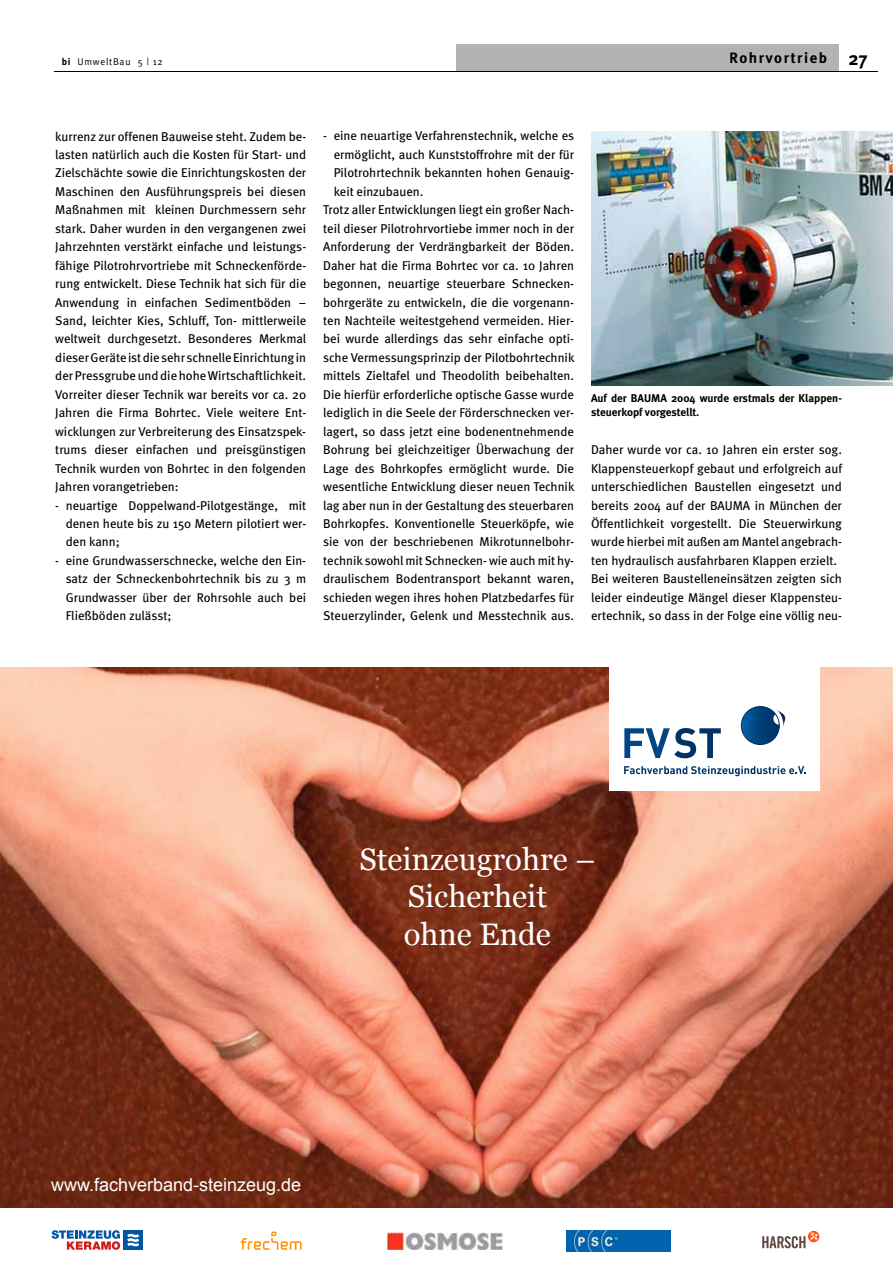
<style>
.page{position:relative;width:893px;height:1263px;background:#fff}
.page>*{position:absolute;margin:0;border:0;box-sizing:border-box;transform-origin:0 0}
.t1{font:31.05px/37.3px "Georgia";color:#fff;text-align:center}
.t2{font:18px "Arial";color:#fff}
.t3{font:700 15px "Meta Plus";letter-spacing:.1em;color:#000}
.t4{font:12.75px/18.5px "Meta";color:#000;text-align:justify}
.t5{font:700 11.25px/13.8px "Meta";color:#000}
.t6{font:9.75px "Meta Plus Normal";letter-spacing:.075em;color:#000}
.s1{font-family:"Meta";font-weight:700}
.s2{font-size:18.75px}
</style>
<div class="page">
<div style="left:457px;top:44px;width:382px;height:28px;background:#b5b2b5"></div>
<hr style="left:54px;top:72px;width:823px;height:1px;background:#000">
<img style="left:0;top:668px;width:893px;height:540px">
<div style="left:610px;top:663px;width:210px;height:128px;background:#fff"></div>
<svg style="left:740px;top:704px;width:41px;height:42px"></svg>
<div style="left:737px;top:702px;width:46px;height:46px;border:4px solid #fff;border-radius:50%"></div>
<svg style="left:772px;top:707px;width:14px;height:26px"></svg>
<div style="left:741px;top:706px;width:38px;height:39px;border:1px solid #036;border-radius:50%"></div>
<svg style="left:624px;top:728px;width:97px;height:30px"></svg>
<svg style="left:624px;top:766px;width:182px;height:10px"></svg>
<svg style="left:52px;top:1230px;width:68px;height:20px"></svg>
<div style="left:124px;top:1230px;width:19px;height:20px;background:#0056a5"></div>
<svg style="left:127px;top:1233px;width:12px;height:14px"></svg>
<svg style="left:241px;top:1231px;width:61px;height:19px"></svg>
<svg style="left:762px;top:1231px;width:58px;height:18px"></svg>
<svg style="left:762px;top:1232px;width:56px;height:16px"></svg>
<img style="left:388px;top:1233px;width:114px;height:16px">
<img style="left:567px;top:1231px;width:104px;height:20px">
<img style="left:591px;top:132px;width:302px;height:253px">
<p class="t6" style="left:62px;top:58px;width:102px"><span class="s1">bi</span> UmweltBau 5 | 12</p>
<p class="t3" style="left:729px;top:52px;width:140px">Rohrvortrieb <span class="s2">27</span></p>
<p class="t4" style="left:55px;top:128px;width:253px">kurrenz zur offenen Bauweise steht. Zudem be&shy;lasten natürlich auch die Kosten für Start- und Zielschächte sowie die Einrichtungskosten der Maschinen den Ausführungspreis bei diesen Maßnahmen mit kleinen Durchmessern sehr stark. Daher wurden in den vergangenen zwei Jahrzehnten verstärkt einfache und leistungs&shy;fähige Pilotrohrvortriebe mit Schneckenförde&shy;rung entwickelt. Diese Technik hat sich für die Anwendung in einfachen Sedimentböden – Sand, leichter Kies, Schluff, Ton- mittlerweile weltweit durchgesetzt. Besonderes Merkmal dieser Geräte ist die sehr schnelle Einrichtung in der Pressgrube und die hohe Wirtschaftlichkeit.<br>Vorreiter dieser Technik war bereits vor ca. 20<br>Jahren die Firma Bohrtec. Viele weitere Ent&shy;wicklungen zur Verbreiterung des Einsatzspek&shy;trums dieser einfachen und preisgünstigen Technik wurden von Bohrtec in den folgenden Jahren vorangetrieben:</p>
<p class="t4" style="left:66px;top:497px;width:242px;text-indent:-10px">- neuartige Doppelwand-Pilotgestänge, mit denen heute bis zu 150 Metern pilotiert wer&shy;den kann;</p>
<p class="t4" style="left:66px;top:552px;width:242px;text-indent:-10px">- eine Grundwasserschnecke, welche den Ein&shy;satz der Schneckenbohrtechnik bis zu 3 m Grundwasser über der Rohrsohle auch bei Fließböden zulässt;</p>
<p class="t4" style="left:323px;top:128px;width:253px">- eine neuartige Verfahrenstechnik, welche es</p>
<p class="t4" style="left:334px;top:146px;width:242px">ermöglicht, auch Kunststoffrohre mit der für</p>
<p class="t4" style="left:334px;top:165px;width:242px">Pilotrohrtechnik bekannten hohen Genauig-</p>
<p class="t4" style="left:334px;top:183px;width:91px">keit einzubauen.</p>
<p class="t4" style="left:323px;top:202px;width:252px">Trotz aller Entwicklungen liegt ein großer Nach-</p>
<p class="t4" style="left:323px;top:220px;width:252px">teil dieser Pilotrohrvortiebe immer noch in der</p>
<p class="t4" style="left:323px;top:238px;width:252px">Anforderung der Verdrängbarkeit der Böden.</p>
<p class="t4" style="left:323px;top:257px;width:252px">Daher hat die Firma Bohrtec vor ca. 10 Jahren</p>
<p class="t4" style="left:323px;top:275px;width:252px">begonnen, neuartige steuerbare Schnecken-</p>
<p class="t4" style="left:323px;top:294px;width:252px">bohrgeräte zu entwickeln, die die vorgenann-</p>
<p class="t4" style="left:323px;top:312px;width:252px">ten Nachteile weitestgehend vermeiden. Hier-</p>
<p class="t4" style="left:323px;top:331px;width:252px">bei wurde allerdings das sehr einfache opti-</p>
<p class="t4" style="left:323px;top:349px;width:253px">sche Vermessungsprinzip der Pilotbohrtechnik</p>
<p class="t4" style="left:323px;top:368px;width:252px">mittels Zieltafel und Theodolith beibehalten.</p>
<p class="t4" style="left:323px;top:386px;width:252px">Die hierfür erforderliche optische Gasse wurde</p>
<p class="t4" style="left:323px;top:405px;width:252px">lediglich in die Seele der Förderschnecken ver-</p>
<p class="t4" style="left:323px;top:423px;width:252px">lagert, so dass jetzt eine bodenentnehmende</p>
<p class="t4" style="left:323px;top:441px;width:252px">Bohrung bei gleichzeitiger Überwachung der</p>
<p class="t4" style="left:323px;top:460px;width:252px">Lage des Bohrkopfes ermöglicht wurde. Die</p>
<p class="t4" style="left:323px;top:478px;width:253px">wesentliche Entwicklung dieser neuen Technik</p>
<p class="t4" style="left:323px;top:497px;width:252px">lag aber nun in der Gestaltung des steuerbaren</p>
<p class="t4" style="left:323px;top:515px;width:252px">Bohrkopfes. Konventionelle Steuerköpfe, wie</p>
<p class="t4" style="left:323px;top:534px;width:252px">sie von der beschriebenen Mikrotunnelbohr-</p>
<p class="t4" style="left:323px;top:552px;width:252px">technik sowohl mit Schnecken- wie auch mit hy-</p>
<p class="t4" style="left:323px;top:571px;width:252px">draulischem Bodentransport bekannt waren,</p>
<p class="t4" style="left:323px;top:589px;width:252px">schieden wegen ihres hohen Platzbedarfes für</p>
<p class="t4" style="left:323px;top:607px;width:252px">Steuerzylinder, Gelenk und Messtechnik aus.</p>
<p class="t5" style="left:591px;top:392px;width:252px">Auf der BAUMA 2004 wurde erstmals der Klappen&shy;steuerkopf vorgestellt.</p>
<p class="t4" style="left:591px;top:441px;width:253px;text-align:left">Daher wurde vor ca. 10 Jahren ein erster sog.<br>Klappensteuerkopf gebaut und erfolgreich auf unterschiedlichen Baustellen eingesetzt und bereits 2004 auf der BAUMA in München der Öffentlichkeit vorgestellt. Die Steuerwirkung wurde hierbei mit außen am Mantel angebrach&shy;ten hydraulisch ausfahrbaren Klappen erzielt.<br>Bei weiteren Baustelleneinsätzen zeigten sich leider eindeutige Mängel dieser Klappensteu&shy;ertechnik, so dass in der Folge eine völlig neu-</p>
<h1 class="t1" style="left:359px;top:840px;width:237px">Steinzeugrohre –<br>Sicherheit<br>ohne Ende</h1>
<h2 class="t2" style="left:51px;top:1175px;width:252px">www.fachverband-steinzeug.de</h2>
</div>
